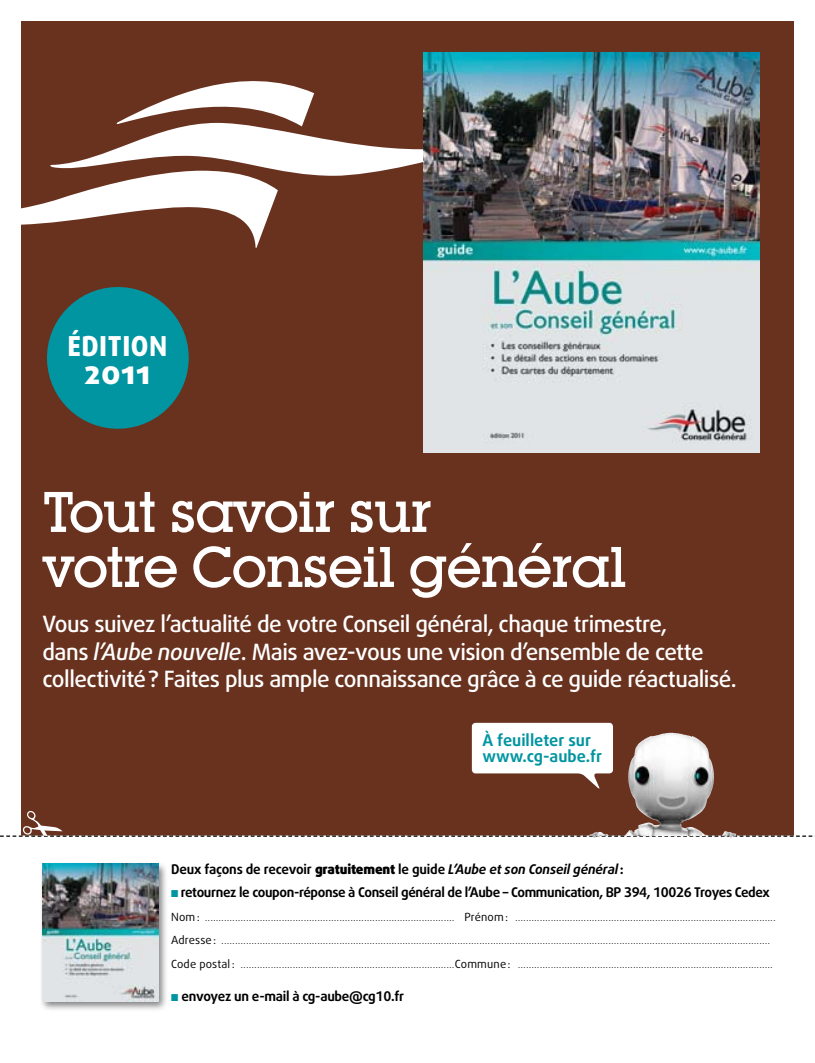
<style>
.page{position:relative;width:815px;height:1063px;background:#fff}
.page>*{position:absolute;margin:0;border:0;box-sizing:border-box;transform-origin:0 0}
.t1{font:500 56.25px/55px "Lubalin Graph IT Cby BT";letter-spacing:-.03em;color:#fff}
.t2{font:800 32.5px "Daxline";color:#fff}
.t3{font:800 27.5px "Daxline";letter-spacing:.02em;color:#fff}
.t4{font:500 22.5px/27.5px "Daxline TF";letter-spacing:-.025em;color:#fff}
.t5{font:700 16.25px/16.2px "Daxline TF";color:#0095a1}
.t6{font:700 13.38px "Daxline TF";letter-spacing:-.03em;color:#000}
.t7{font:300 11.25px/23.8px "Daxline TF";color:#000}
.s1{font-style:italic}
.s2{font-weight:900}
.s3{color:#0095a1}
.s4{font-weight:400}
</style>
<div class="page">
<div style="left:21px;top:21px;width:773px;height:815px;background:#69321f"></div>
<img style="left:628px;top:733px;width:44px;height:55px">
<svg style="left:47px;top:287px;width:142px;height:142px"></svg>
<svg style="left:21px;top:81px;width:402px;height:167px"></svg>
<img style="left:423px;top:52px;width:337px;height:400px">
<div style="left:39px;top:861px;width:129px;height:151px;background:#000;opacity:.5"></div>
<img style="left:43px;top:864px;width:115px;height:137px">
<svg style="left:472px;top:723px;width:141px;height:66px"></svg>
<svg style="left:0;top:810px;width:815px;height:28px"></svg>
<h3 class="t3" style="left:67px;top:330px;width:102px">ÉDITION</h3>
<h2 class="t2" style="left:84px;top:352px;width:68px">2011</h2>
<h1 class="t1" style="left:43px;top:484px;width:586px">Tout savoir sur<br>votre Conseil général</h1>
<h3 class="t4" style="left:43px;top:610px;width:696px">Vous suivez l’actualité de votre Conseil général, chaque trimestre,<br>dans <span class="s1">l’Aube nouvelle</span>. Mais avez-vous une vision d’ensemble de cette collectivité? Faites plus ample connaissance grâce à ce guide réactualisé.</h3>
<h3 class="t5" style="left:482px;top:732px;width:121px">À feuilleter sur www.cg-aube.fr</h3>
<p class="t6" style="left:171px;top:861px;width:454px">Deux façons de recevoir <span class="s2">gratuitement</span> le guide <span class="s1">L’Aube et son Conseil général</span>:</p>
<p class="t6" style="left:171px;top:884px;width:600px"><span class="s3">■</span> retournez le coupon-réponse à Conseil général de l’Aube – Communication, BP 394, 10026 Troyes Cedex</p>
<p class="t7" style="left:171px;top:905px;width:606px"><span class="s4">Nom:</span> ........................................................................................... <span class="s4">Prénom:</span> ...............................................................................................<br><span class="s4">Adresse:</span> ........................................................................................................................................................................................................<br><span class="s4">Code postal:</span> ..............................................................................<span class="s4">Commune:</span> .............................................................................................</p>
<p class="t6" style="left:171px;top:988px;width:235px"><span class="s3">■</span> envoyez un e-mail à cg-aube@cg10.fr</p>
</div>
